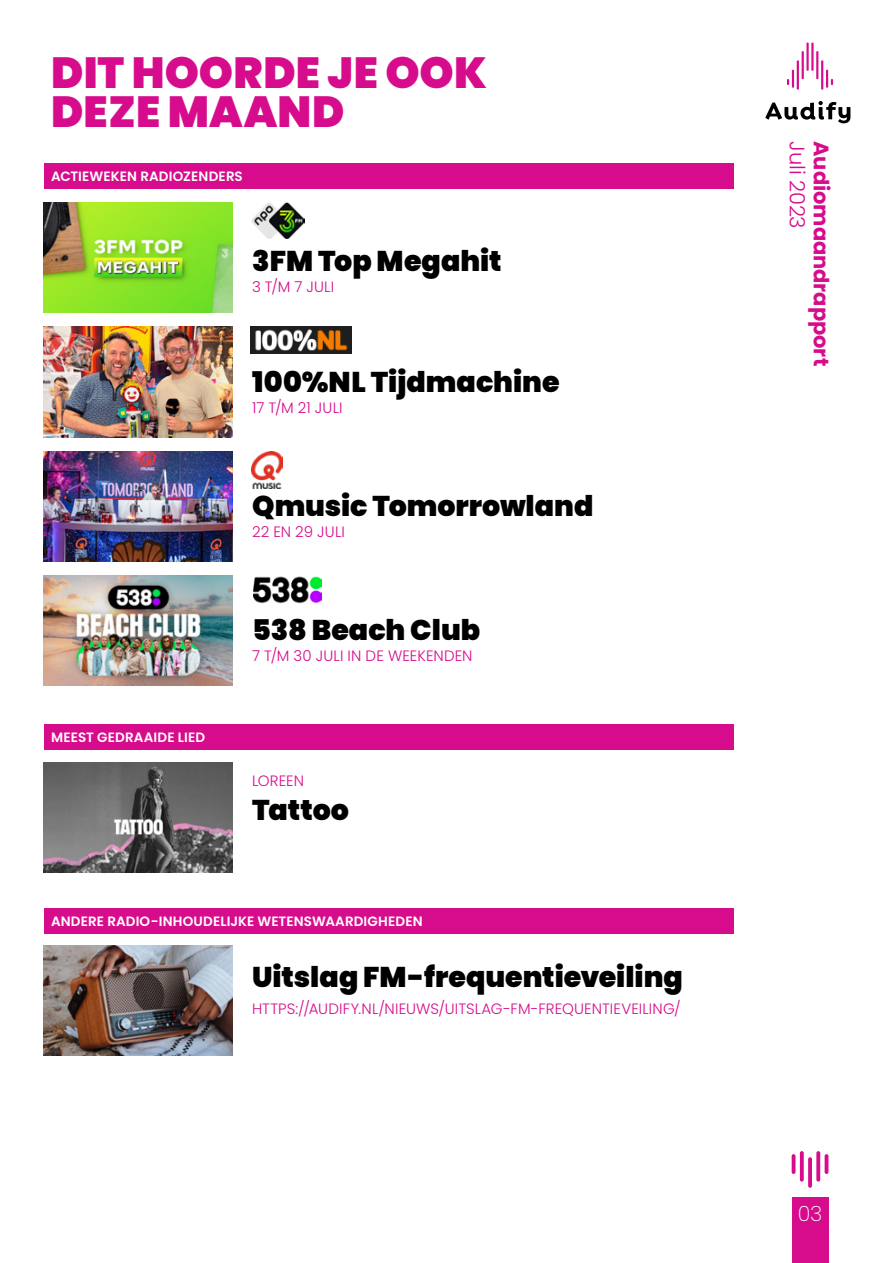
<style>
.page{position:relative;width:893px;height:1263px;background:#fff}
.page>*{position:absolute;margin:0;border:0;box-sizing:border-box;transform-origin:0 0}
.t1{font:900 43.5px "Poppins";letter-spacing:.005em;color:#d70c8c}
.t2{font:900 28.5px "Poppins";color:#000001}
.t3{font:700 21px "Poppins";color:#d70c8c}
.t4{font:300 21px "Poppins";letter-spacing:-.01em;color:#d70c8c}
.t5{font:200 21px "Poppins";color:#fff}
.t6{font:300 15px "Poppins";letter-spacing:.01em;color:#d70c8c}
.t7{font:600 13.5px "Poppins";letter-spacing:.015em;color:#fff}
</style>
<div class="page">
<div style="left:44px;top:164px;width:690px;height:25px;background:#d70c8c"></div>
<div style="left:44px;top:724px;width:690px;height:25px;background:#d70c8c"></div>
<div style="left:44px;top:908px;width:690px;height:25px;background:#d70c8c"></div>
<div style="left:792px;top:1197px;width:36px;height:66px;background:#d70c8c"></div>
<hr style="left:792px;top:1154px;width:3px;height:20px;background:#d70c8c;border-radius:2px">
<hr style="left:825px;top:1154px;width:3px;height:20px;background:#d70c8c;border-radius:2px">
<svg style="left:800px;top:1151px;width:4px;height:30px"></svg>
<svg style="left:808px;top:1157px;width:4px;height:31px"></svg>
<svg style="left:816px;top:1151px;width:4px;height:30px"></svg>
<svg style="left:765px;top:101px;width:85px;height:22px"></svg>
<svg style="left:787px;top:70px;width:7px;height:18px"></svg>
<hr style="left:797px;top:60px;width:2px;height:30px;background:#d70c8c">
<hr style="left:802px;top:51px;width:2px;height:28px;background:#d70c8c">
<hr style="left:806px;top:43px;width:3px;height:28px;background:#d70c8c">
<hr style="left:821px;top:60px;width:2px;height:30px;background:#d70c8c">
<svg style="left:826px;top:70px;width:7px;height:18px"></svg>
<hr style="left:816px;top:51px;width:2px;height:28px;background:#d70c8c">
<hr style="left:811px;top:43px;width:2px;height:28px;background:#d70c8c">
<img style="left:44px;top:203px;width:189px;height:110px">
<img style="left:44px;top:327px;width:189px;height:110px">
<img style="left:44px;top:451px;width:189px;height:110px">
<img style="left:44px;top:762px;width:189px;height:110px">
<img style="left:44px;top:946px;width:189px;height:110px">
<img style="left:44px;top:575px;width:189px;height:110px">
<img style="left:253px;top:576px;width:68px;height:28px">
<img style="left:251px;top:203px;width:53px;height:36px">
<img style="left:251px;top:327px;width:100px;height:26px">
<img style="left:251px;top:451px;width:31px;height:38px">
<p class="t1" style="left:51px;top:48px;width:438px">DIT HOORDE JE OOK</p>
<p class="t1" style="left:51px;top:87px;width:295px">DEZE MAAND</p>
<p class="t7" style="left:51px;top:169px;width:193px">ACTIEWEKEN RADIOZENDERS</p>
<p class="t2" style="left:252px;top:244px;width:251px">3FM Top Megahit</p>
<p class="t6" style="left:252px;top:278px;width:84px">3 T/M 7 JULI</p>
<p class="t2" style="left:252px;top:365px;width:309px">100%NL Tijdmachine</p>
<p class="t6" style="left:252px;top:399px;width:92px">17 T/M 21 JULI</p>
<p class="t2" style="left:252px;top:489px;width:343px">Qmusic Tomorrowland</p>
<p class="t6" style="left:252px;top:523px;width:94px">22 EN 29 JULI</p>
<p class="t7" style="left:51px;top:730px;width:156px">MEEST GEDRAAIDE LIED</p>
<p class="t2" style="left:252px;top:614px;width:230px">538 Beach Club</p>
<p class="t6" style="left:252px;top:647px;width:222px">7 T/M 30 JULI IN DE WEEKENDEN</p>
<p class="t6" style="left:252px;top:772px;width:53px">LOREEN</p>
<p class="t2" style="left:252px;top:793px;width:98px">Tattoo</p>
<p class="t7" style="left:51px;top:913px;width:373px">ANDERE RADIO-INHOUDELIJKE WETENSWAARDIGHEDEN</p>
<p class="t2" style="left:252px;top:961px;width:432px">Uitslag FM-frequentieveiling</p>
<p class="t6" style="left:252px;top:1000px;width:430px">HTTPS://AUDIFY.NL/NIEUWS/UITSLAG-FM-FREQUENTIEVEILING/</p>
<p class="t4" style="left:809px;top:141px;width:89px;rotate:90deg">Juli 2023</p>
<p class="t3" style="left:833px;top:141px;width:226px;rotate:90deg">Audiomaandrapport</p>
<p class="t5" style="left:798px;top:1201px;width:26px">03</p>
</div>
